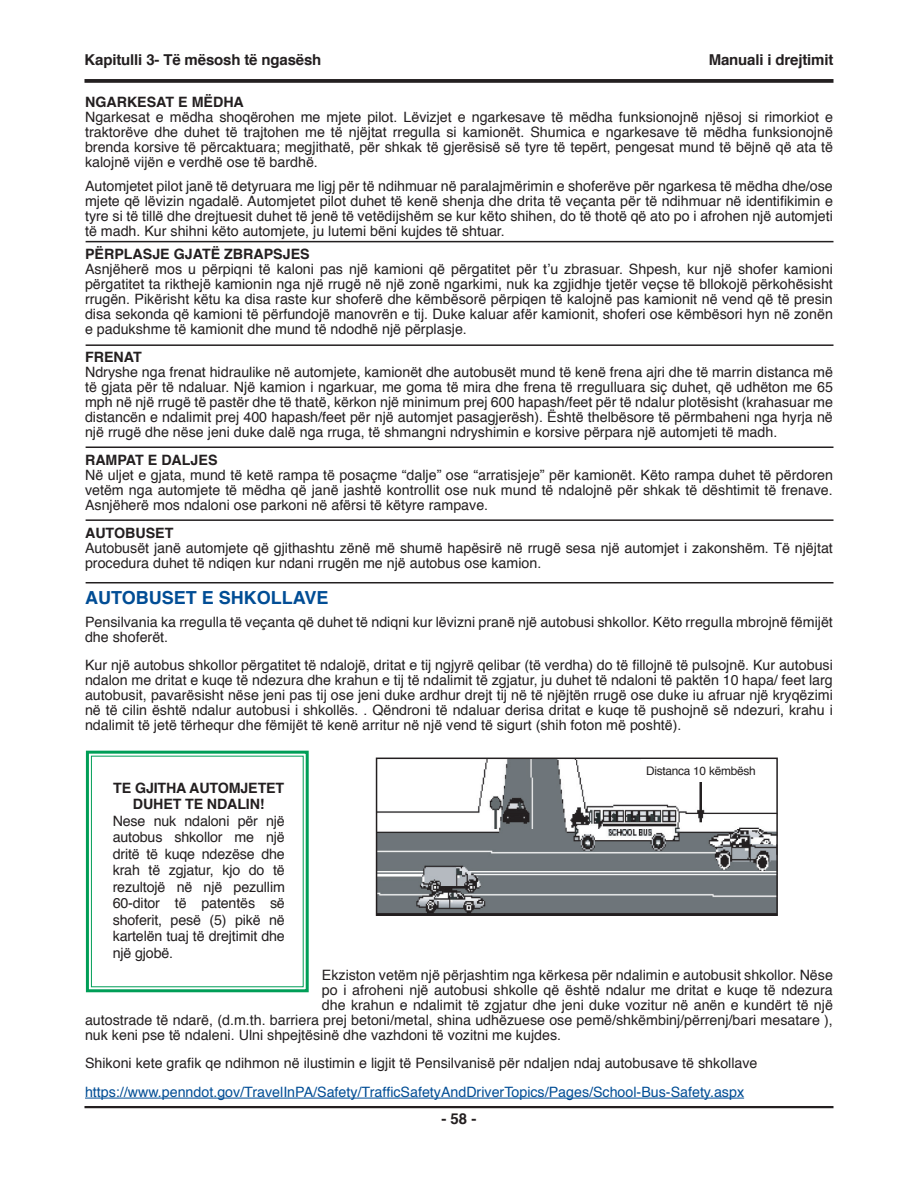
<style>
.page{position:relative;width:918px;height:1188px;background:#fff}
.page>*{position:absolute;margin:0;border:0;box-sizing:border-box;transform-origin:0 0}
.de_muc_blue{font:700 18px "Helvetica";color:#014d95}
.t1{font:700 15px "Helvetica";letter-spacing:-.01em;color:#231f20}
.t2{font:700 15px "Helvetica";color:#231f20}
.body_9_5{font:14.25px/15px "Helvetica";color:#231f20;text-align:justify}
.body_9_5-2{font:14.25px "Helvetica";color:#014d95}
.body_9_5-3{font:700 14.25px/16.5px "Helvetica";color:#231f20;text-align:center}
.body_9_5-4{font:11.85px "Helvetica";letter-spacing:-.02em;color:#231f20}
</style>
<div class="page">
<hr style="left:84px;top:1106px;width:749px;height:2px;background:#231f20">
<svg style="left:84px;top:79px;width:749px;height:4px;background:#302c2d"></svg>
<hr style="left:85px;top:1098px;width:659px;height:1px;background:#014d95">
<div style="left:86px;top:751px;width:223px;height:241px;border:3px solid #009e57"></div>
<hr style="left:86px;top:582px;width:747px;height:1px;background:#231f20">
<hr style="left:86px;top:519px;width:747px;height:2px;background:#231f20">
<hr style="left:86px;top:446px;width:747px;height:2px;background:#231f20">
<hr style="left:86px;top:344px;width:747px;height:2px;background:#231f20">
<hr style="left:86px;top:241px;width:747px;height:1px;background:#231f20">
<img style="left:379px;top:760px;width:396px;height:153px">
<div style="left:376px;top:757px;width:402px;height:159px;border:2px solid #231f20"></div>
<div style="left:592px;top:772px;width:21px;height:17px;background:#fff"></div>
<div style="left:641px;top:759px;width:119px;height:23px;background:#fff"></div>
<p class="t1" style="left:84px;top:48px;width:238px">Kapitulli 3- Të mësosh të ngasësh</p>
<p class="t1" style="left:709px;top:48px;width:126px">Manuali i drejtimit</p>
<p class="body_9_5-3" style="left:85px;top:94px;width:160px">NGARKESAT E MËDHA</p>
<p class="body_9_5" style="left:85px;top:110px;width:749px">Ngarkesat e mëdha shoqërohen me mjete pilot. Lëvizjet e ngarkesave të mëdha funksionojnë njësoj si rimorkiot e traktorëve dhe duhet të trajtohen me të njëjtat rregulla si kamionët. Shumica e ngarkesave të mëdha funksionojnë brenda korsive të përcaktuara; megjithatë, për shkak të gjerësisë së tyre të tepërt, pengesat mund të bëjnë që ata të kalojnë vijën e verdhë ose të bardhë.</p>
<p class="body_9_5" style="left:85px;top:179px;width:749px">Automjetet pilot janë të detyruara me ligj për të ndihmuar në paralajmërimin e shoferëve për ngarkesa të mëdha dhe/ose mjete që lëvizin ngadalë. Automjetet pilot duhet të kenë shenja dhe drita të veçanta për të ndihmuar në identifikimin e tyre si të tillë dhe drejtuesit duhet të jenë të vetëdijshëm se kur këto shihen, do të thotë që ato po i afrohen një automjeti të madh. Kur shihni këto automjete, ju lutemi bëni kujdes të shtuar.</p>
<p class="body_9_5-3" style="left:85px;top:246px;width:226px">PËRPLASJE GJATË ZBRAPSJES</p>
<p class="body_9_5" style="left:85px;top:262px;width:749px">Asnjëherë mos u përpiqni të kaloni pas një kamioni që përgatitet për t’u zbrasuar. Shpesh, kur një shofer kamioni përgatitet ta rikthejë kamionin nga një rrugë në një zonë ngarkimi, nuk ka zgjidhje tjetër veçse të bllokojë përkohësisht rrugën. Pikërisht këtu ka disa raste kur shoferë dhe këmbësorë përpiqen të kalojnë pas kamionit në vend që të presin disa sekonda që kamioni të përfundojë manovrën e tij. Duke kaluar afër kamionit, shoferi ose këmbësori hyn në zonën e padukshme të kamionit dhe mund të ndodhë një përplasje.</p>
<p class="body_9_5-3" style="left:85px;top:349px;width:58px">FRENAT</p>
<p class="body_9_5" style="left:85px;top:365px;width:749px">Ndryshe nga frenat hidraulike në automjete, kamionët dhe autobusët mund të kenë frena ajri dhe të marrin distanca më të gjata për të ndaluar. Një kamion i ngarkuar, me goma të mira dhe frena të rregulluara siç duhet, që udhëton me 65 mph në një rrugë të pastër dhe të thatë, kërkon një minimum prej 600 hapash/feet për të ndalur plotësisht (krahasuar me distancën e ndalimit prej 400 hapash/feet për një automjet pasagjerësh). Është thelbësore të përmbaheni nga hyrja në një rrugë dhe nëse jeni duke dalë nga rruga, të shmangni ndryshimin e korsive përpara një automjeti të madh.</p>
<p class="body_9_5-3" style="left:85px;top:452px;width:134px">RAMPAT E DALJES</p>
<p class="body_9_5" style="left:85px;top:468px;width:749px">Në uljet e gjata, mund të ketë rampa të posaçme “dalje” ose “arratisjeje” për kamionët. Këto rampa duhet të përdoren vetëm nga automjete të mëdha që janë jashtë kontrollit ose nuk mund të ndalojnë për shkak të dështimit të frenave.<br>Asnjëherë mos ndaloni ose parkoni në afërsi të këtyre rampave.</p>
<p class="body_9_5-3" style="left:85px;top:524px;width:90px">AUTOBUSET</p>
<p class="body_9_5" style="left:85px;top:540px;width:749px">Autobusët janë automjete që gjithashtu zënë më shumë hapësirë në rrugë sesa një automjet i zakonshëm. Të njëjtat procedura duhet të ndiqen kur ndani rrugën me një autobus ose kamion.</p>
<p class="de_muc_blue" style="left:85px;top:583px;width:245px">AUTOBUSET E SHKOLLAVE</p>
<p class="body_9_5" style="left:85px;top:615px;width:749px">Pensilvania ka rregulla të veçanta që duhet të ndiqni kur lëvizni pranë një autobusi shkollor. Këto rregulla mbrojnë fëmijët dhe shoferët.</p>
<p class="body_9_5" style="left:85px;top:658px;width:749px">Kur një autobus shkollor përgatitet të ndalojë, dritat e tij ngjyrë qelibar (të verdha) do të fillojnë të pulsojnë. Kur autobusi ndalon me dritat e kuqe të ndezura dhe krahun e tij të ndalimit të zgjatur, ju duhet të ndaloni të paktën 10 hapa/ feet larg autobusit, pavarësisht nëse jeni pas tij ose jeni duke ardhur drejt tij në të njëjtën rrugë ose duke iu afruar një kryqëzimi në të cilin është ndalur autobusi i shkollës. . Qëndroni të ndaluar derisa dritat e kuqe të pushojnë së ndezuri, krahu i ndalimit të jetë tërhequr dhe fëmijët të kenë arritur në një vend të sigurt (shih foton më poshtë).</p>
<p class="body_9_5-3" style="left:113px;top:780px;width:172px">TE GJITHA AUTOMJETET<br>DUHET TE NDALIN!</p>
<p class="body_9_5" style="left:113px;top:813px;width:174px;line-height:16.5px">Nese nuk ndaloni për një autobus shkollor me një dritë të kuqe ndezëse dhe krah të zgjatur, kjo do të rezultojë në një pezullim 60-ditor të patentës së shoferit, pesë (5) pikë në kartelën tuaj të drejtimit dhe një gjobë.</p>
<p class="body_9_5-4" style="left:646px;top:762px;width:111px">Distanca 10 këmbësh</p>
<p class="body_9_5" style="left:322px;top:968px;width:512px">Ekziston vetëm një përjashtim nga kërkesa për ndalimin e autobusit shkollor. Nëse</p>
<p class="body_9_5" style="left:322px;top:983px;width:512px">po i afroheni një autobusi shkolle që është ndalur me dritat e kuqe të ndezura</p>
<p class="body_9_5" style="left:322px;top:998px;width:512px">dhe krahun e ndalimit të zgjatur dhe jeni duke vozitur në anën e kundërt të një</p>
<p class="body_9_5" style="left:85px;top:1013px;width:749px">autostrade të ndarë, (d.m.th. barriera prej betoni/metal, shina udhëzuese ose pemë/shkëmbinj/përrenj/bari mesatare ),</p>
<p class="body_9_5" style="left:85px;top:1028px;width:478px">nuk keni pse të ndaleni. Ulni shpejtësinë dhe vazhdoni të vozitni me kujdes.</p>
<p class="body_9_5" style="left:85px;top:1056px;width:674px">Shikoni kete grafik qe ndihmon në ilustimin e ligjit të Pensilvanisë për ndaljen ndaj autobusave të shkollave</p>
<p class="body_9_5-2" style="left:85px;top:1081px;width:661px">https://www.penndot.gov/TravelInPA/Safety/TrafficSafetyAndDriverTopics/Pages/School-Bus-Safety.aspx</p>
<p class="t2" style="left:441px;top:1106px;width:37px">- 58 -</p>
</div>
